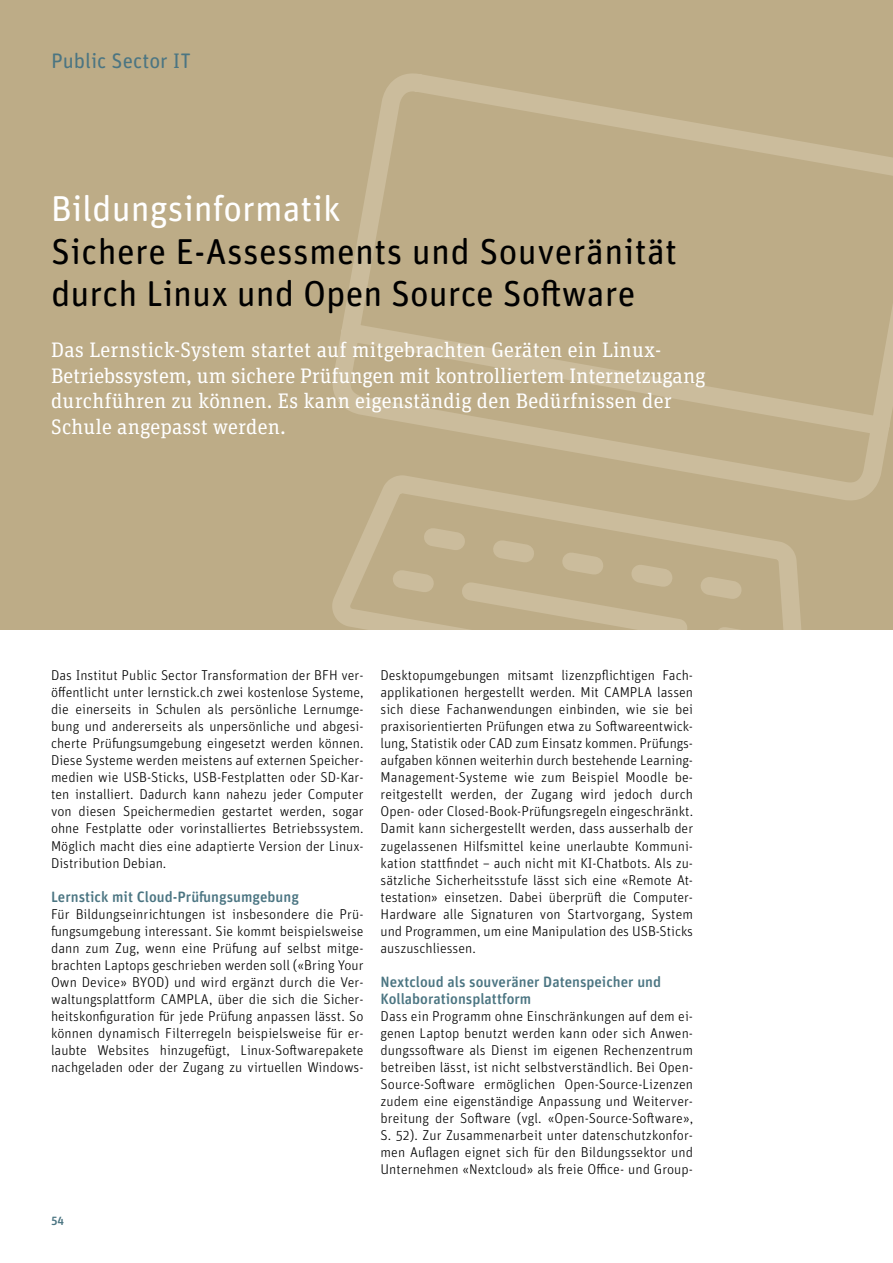
<style>
.page{position:relative;width:893px;height:1263px;background:#fff}
.page>*{position:absolute;margin:0;border:0;box-sizing:border-box;transform-origin:0 0}
.Headline_Innenseite_schwarz{font:36px/42.5px "Unit Rounded Pro";letter-spacing:.01em;color:#000}
.Headline_Innenseite_weiss{font:36px "Unit Rounded Pro";color:#fff}
.Leadtext{font:21px/25.5px "Unit Slab Pro";letter-spacing:.005em;color:#fff}
.Spitzmarke_ej{font:21px "Unit Rounded Pro";color:#4b7582}
.Untertitel_2{font:500 15px/17px "Unit Rounded Pro";color:#4b7582}
.Fliesstext_Blocksatz{font:300 14.25px/17px "Unit Rounded Pro";color:#000;text-align:justify}
.t1{font:500 12px "Unit Rounded Pro";color:#4b7582}
</style>
<div class="page">
<div style="left:0;top:0;width:893px;height:629px;background:#bdac87"></div>
<svg style="left:332px;top:73px;width:561px;height:556px"></svg>
<p class="Spitzmarke_ej" style="left:51px;top:46px;width:141px">Public Sector IT</p>
<p class="Headline_Innenseite_weiss" style="left:51px;top:184px;width:291px">Bildungsinformatik</p>
<p class="Headline_Innenseite_schwarz" style="left:51px;top:228px;width:628px">Sichere E-Assessments und Souveränität durch Linux und Open Source Software</p>
<p class="Leadtext" style="left:51px;top:336px;width:656px">Das Lernstick-System startet auf mitgebrachten Geräten ein Linux-Betriebssystem, um sichere Prüfungen mit kontrolliertem Internetzugang durchführen zu können. Es kann eigenständig den Bedürfnissen der Schule angepasst werden.</p>
<p class="Fliesstext_Blocksatz" style="left:51px;top:667px;width:314px">Das Institut Public Sector Transformation der BFH ver&shy;öffentlicht unter lernstick.ch zwei kostenlose Systeme, die einerseits in Schulen als persönliche Lernumge&shy;bung und andererseits als unpersönliche und abgesi&shy;cherte Prüfungsumgebung eingesetzt werden können.<br>Diese Systeme werden meistens auf externen Speicher&shy;medien wie USB-Sticks, USB-Festplatten oder SD-Kar&shy;ten installiert. Dadurch kann nahezu jeder Computer von diesen Speichermedien gestartet werden, sogar ohne Festplatte oder vorinstalliertes Betriebssystem.<br>Möglich macht dies eine adaptierte Version der Linux-Distribution Debian.</p>
<p class="Untertitel_2" style="left:51px;top:887px;width:249px">Lernstick mit Cloud-Prüfungsumgebung</p>
<p class="Fliesstext_Blocksatz" style="left:51px;top:905px;width:314px">Für Bildungseinrichtungen ist insbesondere die Prü&shy;fungsumgebung interessant. Sie kommt beispielsweise dann zum Zug, wenn eine Prüfung auf selbst mitge&shy;brachten Laptops geschrieben werden soll («Bring Your Own Device» BYOD) und wird ergänzt durch die Ver&shy;waltungsplattform CAMPLA, über die sich die Sicher&shy;heitskonfiguration für jede Prüfung anpassen lässt. So können dynamisch Filterregeln beispielsweise für er&shy;laubte Websites hinzugefügt, Linux-Softwarepakete nachgeladen oder der Zugang zu virtuellen Windows-</p>
<p class="t1" style="left:51px;top:1212px;width:15px">54</p>
<p class="Fliesstext_Blocksatz" style="left:381px;top:667px;width:314px">Desktopumgebungen mitsamt lizenzpflichtigen Fach&shy;applikationen hergestellt werden. Mit CAMPLA lassen sich diese Fachanwendungen einbinden, wie sie bei praxisorientierten Prüfungen etwa zu Softwareentwick&shy;lung, Statistik oder CAD zum Einsatz kommen. Prüfungs&shy;aufgaben können weiterhin durch bestehende Learning-Management-Systeme wie zum Beispiel Moodle be&shy;reitgestellt werden, der Zugang wird jedoch durch Open- oder Closed-Book-Prüfungsregeln eingeschränkt.<br>Damit kann sichergestellt werden, dass ausserhalb der zugelassenen Hilfsmittel keine unerlaubte Kommuni&shy;kation stattfindet – auch nicht mit KI-Chatbots. Als zu&shy;sätzliche Sicherheitsstufe lässt sich eine «Remote At&shy;testation» einsetzen. Dabei überprüft die Computer-Hardware alle Signaturen von Startvorgang, System und Programmen, um eine Manipulation des USB-Sticks auszuschliessen.</p>
<p class="Untertitel_2" style="left:381px;top:972px;width:282px">Nextcloud als souveräner Datenspeicher und<br>Kollaborationsplattform</p>
<p class="Fliesstext_Blocksatz" style="left:381px;top:1007px;width:314px">Dass ein Programm ohne Einschränkungen auf dem ei&shy;genen Laptop benutzt werden kann oder sich Anwen&shy;dungssoftware als Dienst im eigenen Rechenzentrum betreiben lässt, ist nicht selbstverständlich. Bei Open-Source-Software ermöglichen Open-Source-Lizenzen zudem eine eigenständige Anpassung und Weiterver&shy;breitung der Software (vgl. «Open-Source-Software», S. 52). Zur Zusammenarbeit unter datenschutzkonfor&shy;men Auflagen eignet sich für den Bildungssektor und Unternehmen «Nextcloud» als freie Office- und Group-</p>
</div>
